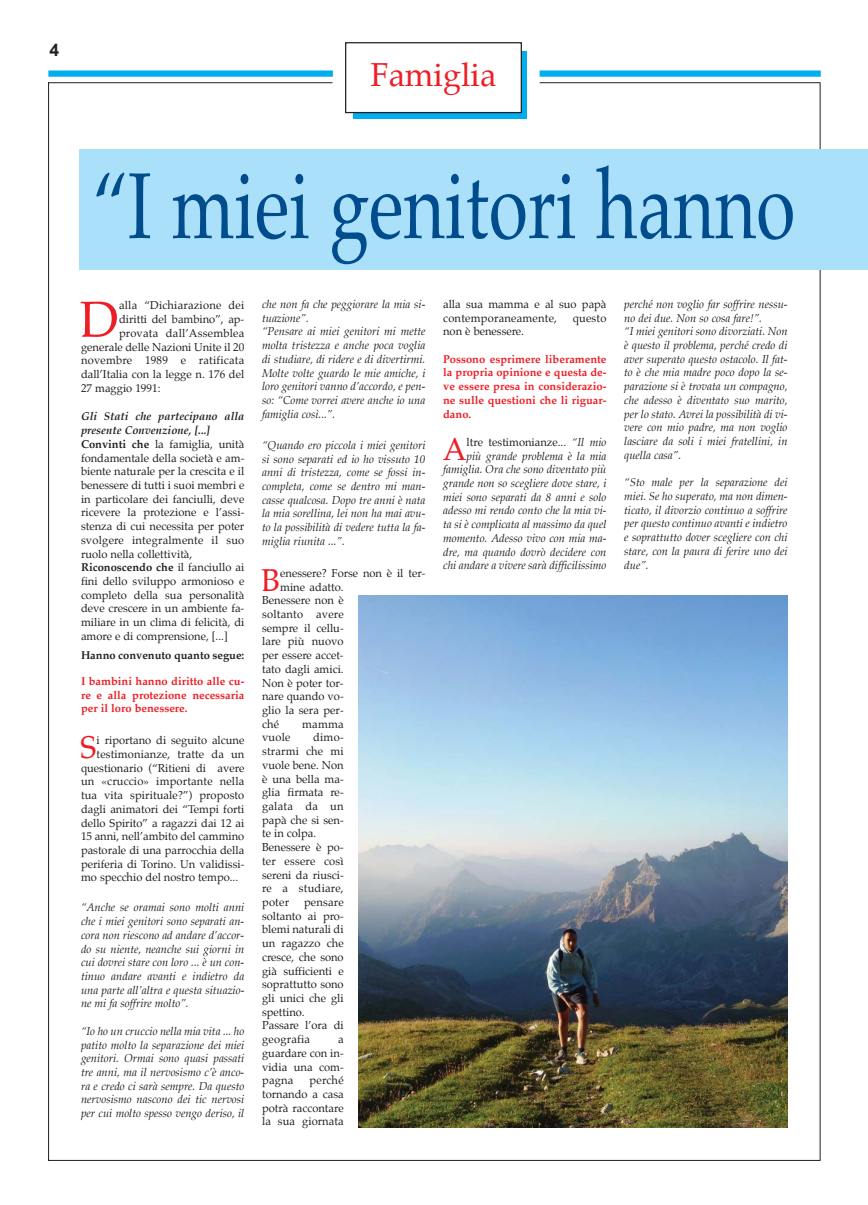
<style>
.page{position:relative;width:868px;height:1205px;background:#fff}
.page>*{position:absolute;margin:0;border:0;box-sizing:border-box;transform-origin:0 0}
.t1{font:93.75px "Palatino";color:#004c8d;scale:.76 1}
.t2{font:50.75px "Palatino";color:#ed1e25}
.t3{font:32.5px "Palatino";color:#ed1e25}
.t4{font:31px "Palatino";color:#ed1e25}
.t5{font:700 17.5px "Arial";color:#231f20}
.t6{font:italic 11.25px/13.8px "Palatino";color:#231f20;text-align:justify}
.t7{font:11.25px/13.8px "Palatino";color:#231f20}
.t8{font:700 11.25px/13.8px "Palatino";color:#ed1e25;text-align:justify}
.t9{font:11.25px/13.8px "Palatino";letter-spacing:.02em;color:#231f20}
.t10{font:700 11.25px "Palatino";color:#231f20}
.s1{font-weight:700;font-style:italic}
.s2{font-weight:700}
.s3{font-style:normal}
</style>
<div class="page">
<hr style="left:48px;top:82px;width:1px;height:1079px;background:#231f20">
<hr style="left:819px;top:83px;width:1px;height:1077px;background:#231f20">
<hr style="left:48px;top:1160px;width:772px;height:1px;background:#231f20">
<hr style="left:49px;top:82px;width:283px;height:1px;background:#231f20">
<div style="left:48px;top:70px;width:285px;height:7px;background:#00aeef"></div>
<hr style="left:539px;top:82px;width:281px;height:1px;background:#231f20">
<div style="left:539px;top:70px;width:281px;height:7px;background:#00aeef"></div>
<svg style="left:353px;top:51px;width:173px;height:67px"></svg>
<div style="left:345px;top:43px;width:176px;height:70px;background:#fff"></div>
<div style="left:345px;top:42px;width:177px;height:71px;border:1px solid #231f20"></div>
<div style="left:80px;top:150px;width:788px;height:120px;background:#aae0fa"></div>
<img style="left:359px;top:595px;width:428px;height:532px">
<h3 class="t5" style="left:50px;top:40px;width:11px">4</h3>
<h3 class="t3" style="left:370px;top:60px;width:127px">Famiglia</h3>
<h1 class="t1" style="left:92px;top:161px;width:926px">“I miei genitori hanno</h1>
<h2 class="t2" style="left:80px;top:295px;width:40px">D</h2>
<p class="t9" style="left:119px;top:300px;width:127px">alla “Dichiarazione dei</p>
<p class="t7" style="left:119px;top:313px;width:127px">diritti del bambino”, ap-</p>
<p class="t9" style="left:119px;top:327px;width:127px">provata dall’Assemblea</p>
<p class="t7" style="left:81px;top:341px;width:165px">generale delle Nazioni Unite il 20</p>
<p class="t9" style="left:81px;top:354px;width:165px">novembre 1989 e ratificata</p>
<p class="t7" style="left:81px;top:368px;width:165px">dall’Italia con la legge n. 176 del</p>
<p class="t7" style="left:81px;top:382px;width:81px">27 maggio 1991:</p>
<p class="t7" style="left:81px;top:411px;width:165px"><span class="s1">Gli Stati che partecipano alla presente Convenzione, [...]<br></span><span class="s2">Convinti che</span> la famiglia, unità fondamentale della società e am&shy;biente naturale per la crescita e il benessere di tutti i suoi membri e in particolare dei fanciulli, deve ricevere la protezione e l’assi&shy;stenza di cui necessita per poter svolgere integralmente il suo ruolo nella collettività,<br><span class="s2">Riconoscendo che</span> il fanciullo ai fini dello sviluppo armonioso e completo della sua personalità deve crescere in un ambiente fa&shy;miliare in un clima di felicità, di amore e di comprensione, [...]</p>
<p class="t10" style="left:81px;top:649px;width:165px">Hanno convenuto quanto segue:</p>
<p class="t8" style="left:81px;top:675px;width:165px">I bambini hanno diritto alle cu&shy;re e alla protezione necessaria per il loro benessere.</p>
<h3 class="t4" style="left:81px;top:732px;width:18px">S</h3>
<p class="t7" style="left:97px;top:734px;width:149px">i riportano di seguito alcune</p>
<p class="t7" style="left:97px;top:748px;width:149px">testimonianze, tratte da un</p>
<p class="t7" style="left:81px;top:762px;width:165px">questionario (“Ritieni di avere</p>
<p class="t7" style="left:81px;top:775px;width:165px">un «cruccio» importante nella</p>
<p class="t7" style="left:81px;top:789px;width:165px">tua vita spirituale?”) proposto</p>
<p class="t7" style="left:81px;top:803px;width:165px">dagli animatori dei “Tempi forti</p>
<p class="t7" style="left:81px;top:817px;width:165px">dello Spirito” a ragazzi dai 12 ai</p>
<p class="t7" style="left:81px;top:830px;width:165px">15 anni, nell’ambito del cammino</p>
<p class="t7" style="left:81px;top:844px;width:165px">pastorale di una parrocchia della</p>
<p class="t7" style="left:81px;top:858px;width:165px">periferia di Torino. Un validissi-</p>
<p class="t7" style="left:81px;top:871px;width:159px">mo specchio del nostro tempo...</p>
<p class="t6" style="left:81px;top:901px;width:165px">“Anche se oramai sono molti anni che i miei genitori sono separati an&shy;cora non riescono ad andare d’accor&shy;do su niente, neanche sui giorni in cui dovrei stare con loro ... è un con&shy;tinuo andare avanti e indietro da una parte all’altra e questa situazio&shy;ne mi fa soffrire molto”.</p>
<p class="t6" style="left:81px;top:1025px;width:165px">“Io ho un cruccio nella mia vita ... ho patito molto la separazione dei miei genitori. Ormai sono quasi passati tre anni, ma il nervosismo c’è anco&shy;ra e credo ci sarà sempre. Da questo nervosismo nascono dei tic nervosi per cui molto spesso vengo deriso, il</p>
<p class="t6" style="left:262px;top:298px;width:165px;text-align:left">che non fa che peggiorare la mia si&shy;tuazione”.<br>“Pensare ai miei genitori mi mette molta tristezza e anche poca voglia di studiare, di ridere e di divertirmi.<br>Molte volte guardo le mie amiche, i loro genitori vanno d’accordo, e pen&shy;so: “Come vorrei avere anche io una famiglia così...”.</p>
<p class="t6" style="left:262px;top:439px;width:165px">“Quando ero piccola i miei genitori si sono separati ed io ho vissuto 10 anni di tristezza, come se fossi in&shy;completa, come se dentro mi man&shy;casse qualcosa. Dopo tre anni è nata la mia sorellina, lei non ha mai avu&shy;to la possibilità di vedere tutta la fa&shy;miglia riunita ...”.</p>
<h3 class="t4" style="left:261px;top:565px;width:20px">B</h3>
<p class="t7" style="left:280px;top:567px;width:147px">enessere? Forse non è il ter-</p>
<p class="t7" style="left:280px;top:581px;width:65px">mine adatto.</p>
<p class="t7" style="left:262px;top:594px;width:83px">Benessere non è</p>
<p class="t9" style="left:262px;top:608px;width:83px">soltanto avere</p>
<p class="t7" style="left:262px;top:622px;width:83px">sempre il cellu-</p>
<p class="t7" style="left:262px;top:635px;width:83px">lare più nuovo</p>
<p class="t7" style="left:262px;top:649px;width:83px">per essere accet-</p>
<p class="t7" style="left:262px;top:663px;width:83px">tato dagli amici.</p>
<p class="t7" style="left:262px;top:677px;width:83px">Non è poter tor-</p>
<p class="t7" style="left:262px;top:690px;width:83px">nare quando vo-</p>
<p class="t7" style="left:262px;top:704px;width:83px">glio la sera per-</p>
<p class="t7" style="left:262px;top:718px;width:19px">ché</p>
<p class="t7" style="left:302px;top:718px;width:43px">mamma</p>
<p class="t7" style="left:262px;top:731px;width:30px">vuole</p>
<p class="t7" style="left:262px;top:731px;width:83px;text-indent:51px">dimo&shy;strarmi che mi vuole bene. Non è una bella ma&shy;glia firmata re&shy;galata da un papà che si sen&shy;te in colpa.<br>Benessere è po&shy;ter essere così sereni da riusci&shy;re a studiare, poter</p>
<p class="t7" style="left:262px;top:896px;width:83px;text-indent:42px">pensare soltanto ai pro&shy;blemi naturali di un ragazzo che cresce, che sono già sufficienti e soprattutto sono gli unici che gli spettino.<br>Passare l’ora di geografia</p>
<p class="t7" style="left:262px;top:1033px;width:83px;text-align:justify;text-indent:76px">a guardare con in&shy;vidia una com&shy;pagna</p>
<p class="t7" style="left:262px;top:1074px;width:83px;text-align:justify;text-indent:47px">perché tornando a casa potrà raccontare la sua giornata</p>
<p class="t9" style="left:443px;top:298px;width:165px">alla sua mamma e al suo papà contemporaneamente,</p>
<p class="t7" style="left:572px;top:312px;width:35px">questo</p>
<p class="t7" style="left:443px;top:325px;width:82px">non è benessere.</p>
<p class="t8" style="left:443px;top:353px;width:165px">Possono esprimere liberamente la propria opinione e questa de&shy;ve essere presa in considerazio&shy;ne sulle questioni che li riguar&shy;dano.</p>
<h3 class="t4" style="left:443px;top:434px;width:25px">A</h3>
<p class="t6" style="left:443px;top:436px;width:165px;text-align:right"><span class="s3">ltre testimonianze...</span> “Il mio<br>più grande problema è la mia famiglia. Ora che sono diventato più grande non so scegliere dove stare, i miei sono separati da 8 anni e solo adesso mi rendo conto che la mia vi&shy;ta si è complicata al massimo da quel momento. Adesso vivo con mia ma&shy;dre, ma quando dovrò decidere con chi andare a vivere sarà difficilissimo</p>
<p class="t6" style="left:624px;top:298px;width:165px;text-align:left">perché non voglio far soffrire nessu&shy;no dei due. Non so cosa fare!”.<br>“I miei genitori sono divorziati. Non è questo il problema, perché credo di aver superato questo ostacolo. Il fat&shy;to è che mia madre poco dopo la se&shy;parazione si è trovata un compagno, che adesso è diventato suo marito, per lo stato. Avrei la possibilità di vi&shy;vere con mio padre, ma non voglio lasciare da soli i miei fratellini, in quella casa”.</p>
<p class="t6" style="left:624px;top:476px;width:165px">“Sto male per la separazione dei miei. Se ho superato, ma non dimen&shy;ticato, il divorzio continuo a soffrire per questo continuo avanti e indietro e soprattutto dover scegliere con chi stare, con la paura di ferire uno dei due”.</p>
</div>
